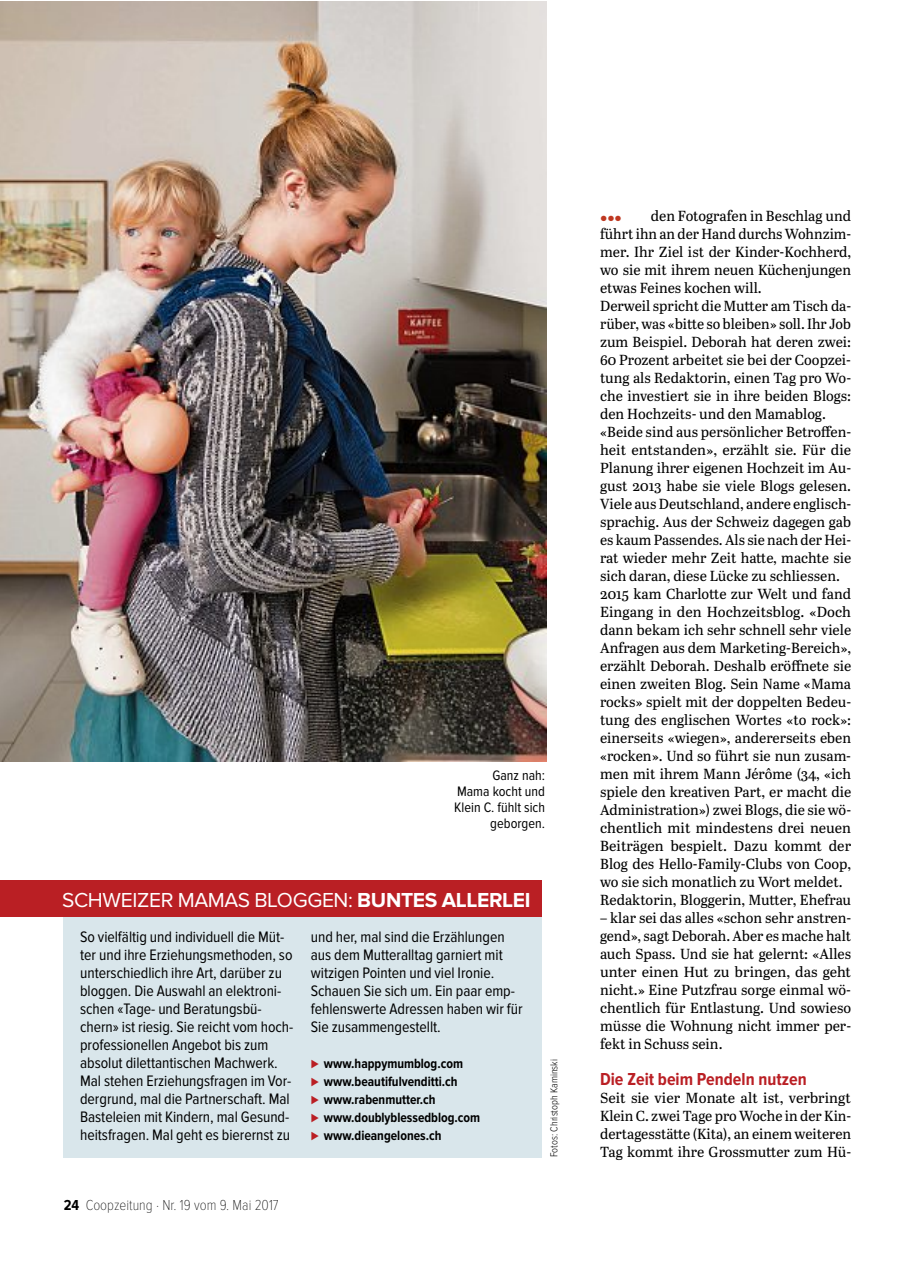
<style>
.page{position:relative;width:915px;height:1263px;background:#fff}
.page>*{position:absolute;margin:0;border:0;box-sizing:border-box;transform-origin:0 0}
.t1{font:21px "Proxima Nova";letter-spacing:-.015em;color:#fff}
.t2{font:700 18px "Proxima Nova Cond";color:#ba1f24}
.t3{font:15.75px/18px "Proxima Nova Cond";letter-spacing:-.005em;color:#000}
.t4{font:100 15px "Proxima Nova Cond";color:#000}
.t5{font:14.55px/18px "Abril Text";color:#000;text-align:justify}
.t6{font:14.25px/15.8px "Proxima Nova Cond";color:#000;text-align:right}
.t7{font:700 13.8px/18px "Proxima Nova Cond";color:#000}
.t8{font:300 10.5px "Proxima Nova Cond";color:#000}
.t9{font:7.5px "Zapf Dingbats RAOTF";color:#bf3821}
.s1{font-weight:700}
.s2{color:#ba1f24}
</style>
<div class="page">
<div style="left:63px;top:915px;width:478px;height:243px;background:#d9e6eb"></div>
<div style="left:0;top:880px;width:541px;height:36px;background:#ba1f24"></div>
<img style="left:0;top:1px;width:546px;height:760px">
<p class="t6" style="left:454px;top:768px;width:92px">Ganz nah:<br>Mama kocht und<br>Klein C. fühlt sich geborgen.</p>
<h1 class="t1" style="left:62px;top:888px;width:470px">SCHWEIZER MAMAS BLOGGEN: <span class="s1">BUNTES ALLERLEI</span></h1>
<p class="t3" style="left:80px;top:928px;width:215px">So vielfältig und individuell die Müt&shy;ter und ihre Erziehungsmethoden, so unterschiedlich ihre Art, darüber zu bloggen. Die Auswahl an elektroni&shy;schen «Tage- und Beratungsbü&shy;chern» ist riesig. Sie reicht vom hoch&shy;professionellen Angebot bis zum absolut dilettantischen Machwerk.<br>Mal stehen Erziehungsfragen im Vor&shy;dergrund, mal die Partnerschaft. Mal Basteleien mit Kindern, mal Gesund&shy;heitsfragen. Mal geht es bierernst zu</p>
<p class="t3" style="left:311px;top:928px;width:213px">und her, mal sind die Erzählungen aus dem Mutteralltag garniert mit witzigen Pointen und viel Ironie.<br>Schauen Sie sich um. Ein paar emp&shy;fehlenswerte Adressen haben wir für<br>Sie zusammengestellt.</p>
<p class="t7" style="left:311px;top:1054px;width:171px"><span class="s2">◃</span> www.happymumblog.com<br><span class="s2">◃</span> www.beautifulvenditti.ch<br><span class="s2">◃</span> www.rabenmutter.ch<br><span class="s2">◃</span> www.doublyblessedblog.com <span class="s2">◃</span> www.dieangelones.ch</p>
<p class="t4" style="left:64px;top:1196px;width:216px"><span class="s1">24</span> Coopzeitung · Nr. 19 vom 9. Mai 2017</p>
<p class="t8" style="left:548px;top:1157px;width:100px;rotate:-90deg">Fotos: Christoph Kaminski</p>
<p class="t5" style="left:600px;top:206px;width:253px;text-align:left;text-indent:51px">den Fotografen in Beschlag und führt ihn an der Hand durchs Wohnzim&shy;mer. Ihr Ziel ist der Kinder-Kochherd, wo sie mit ihrem neuen Küchenjungen etwas Feines kochen will.<br>Derweil spricht die Mutter am Tisch da&shy;rüber, was «bitte so bleiben» soll. Ihr Job zum Beispiel. Deborah hat deren zwei:<br>60 Prozent arbeitet sie bei der Coopzei&shy;tung als Redaktorin, einen Tag pro Wo&shy;che investiert sie in ihre beiden Blogs: den Hochzeits- und den Mamablog. «Beide sind aus persönlicher Betroffen&shy;heit entstanden», erzählt sie. Für die Planung ihrer eigenen Hochzeit im Au&shy;gust 2013 habe sie viele Blogs gelesen.<br>Viele aus Deutschland, andere englisch&shy;sprachig. Aus der Schweiz dagegen gab es kaum Passendes. Als sie nach der Hei&shy;rat wieder mehr Zeit hatte, machte sie sich daran, diese Lücke zu schliessen.<br>2015 kam Charlotte zur Welt und fand Eingang in den Hochzeitsblog. «Doch dann bekam ich sehr schnell sehr viele Anfragen aus dem Marketing-Bereich», erzählt Deborah. Deshalb eröffnete sie einen zweiten Blog. Sein Name «Mama rocks» spielt mit der doppelten Bedeu&shy;tung des englischen Wortes «to rock»: einerseits «wiegen», andererseits eben «rocken». Und so führt sie nun zusam&shy;men mit ihrem Mann Jérôme (34, «ich spiele den kreativen Part, er macht die Administration») zwei Blogs, die sie wö&shy;chentlich mit mindestens drei neuen Beiträgen bespielt. Dazu kommt der Blog des Hello-Family-Clubs von Coop, wo sie sich monatlich zu Wort meldet.<br>Redaktorin, Bloggerin, Mutter, Ehefrau</p>
<p class="t5" style="left:600px;top:908px;width:252px">– klar sei das alles «schon sehr anstren&shy;gend», sagt Deborah. Aber es mache halt auch Spass. Und sie hat gelernt: «Alles unter einen Hut zu bringen, das geht nicht.» Eine Putzfrau sorge einmal wö&shy;chentlich für Entlastung. Und sowieso müsse die Wohnung nicht immer per&shy;fekt in Schuss sein.</p>
<p class="t2" style="left:600px;top:1069px;width:208px">Die Zeit beim Pendeln nutzen</p>
<p class="t5" style="left:600px;top:1088px;width:252px">Seit sie vier Monate alt ist, verbringt Klein C. zwei Tage pro Woche in der Kin&shy;dertagesstätte (Kita), an einem weiteren Tag kommt ihre Grossmutter zum Hü-</p>
<p class="t9" style="left:600px;top:215px;width:22px">●●●</p>
</div>
